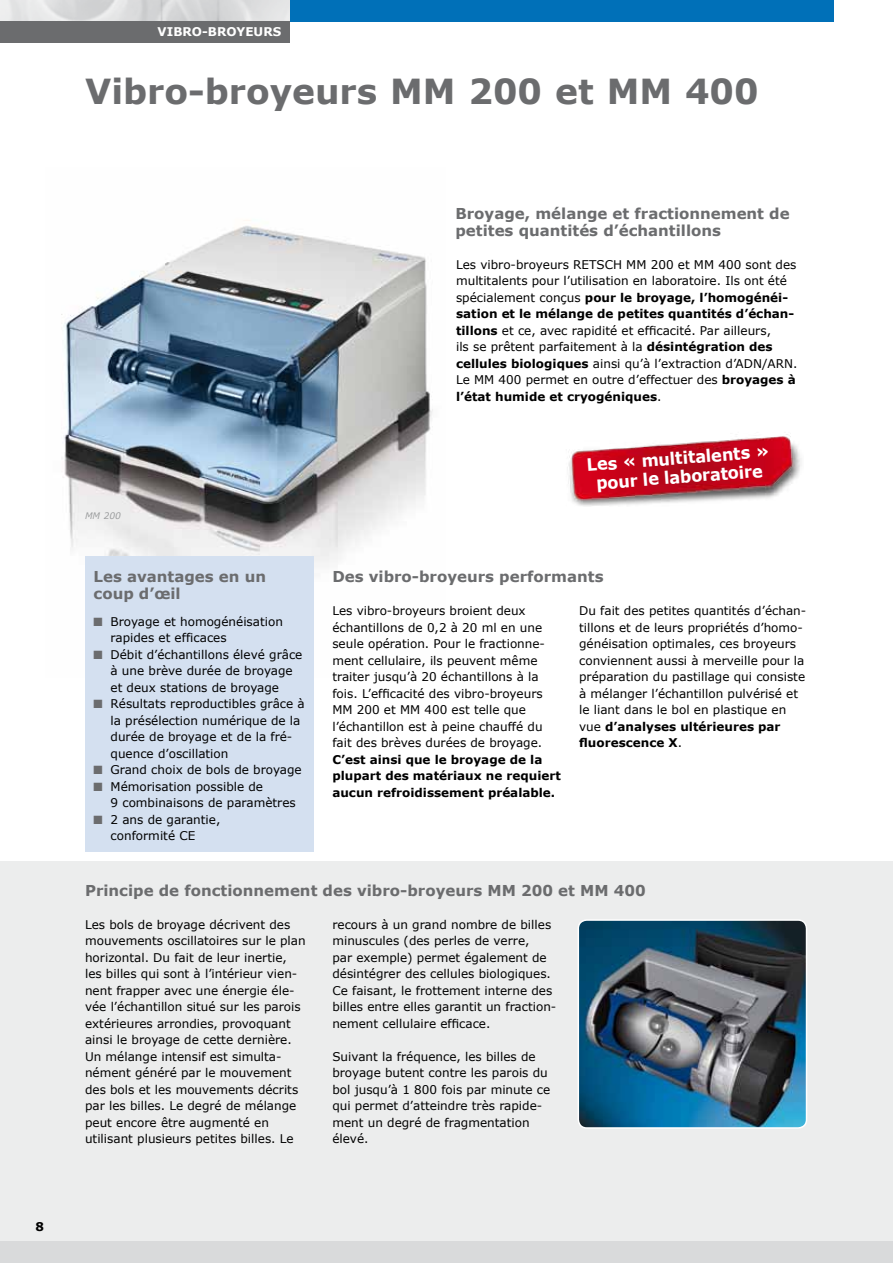
<style>
.page{position:relative;width:893px;height:1263px;background:#fff}
.page>*{position:absolute;margin:0;border:0;box-sizing:border-box;transform-origin:0 0}
.t1{font:700 34.5px "Verdana";color:#6b6c6e}
.t2{font:700 17.1px/19px "Verdana";color:#fff;text-align:center;scale:.95 1}
.t3{font:700 15px/16.5px "Verdana";color:#6b6c6e}
.t4{font:12px/16.5px "Verdana";color:#000}
.t5{font:700 12px/16.5px "Verdana";color:#000}
.t6{font:700 12px "Verdana";color:#fff}
.t7{font:italic 9px "Verdana";color:#9c9e9f}
.s1{font-weight:700}
.s2{color:#6b6c6e}
</style>
<div class="page">
<div style="left:0;top:862px;width:893px;height:401px;background:#eceded"></div>
<div style="left:289px;top:0;width:544px;height:21px;background:#0070b8"></div>
<img style="left:0;top:0;width:289px;height:21px">
<div style="left:0;top:21px;width:289px;height:22px;background:#6b6c6e"></div>
<div style="left:0;top:1242px;width:893px;height:21px;background:#d9dadb"></div>
<img style="left:568px;top:434px;width:233px;height:72px">
<img style="left:61px;top:220px;width:372px;height:457px">
<div style="left:85px;top:556px;width:228px;height:296px;background:#d4e0f0"></div>
<img style="left:578px;top:922px;width:226px;height:204px">
<div style="left:578px;top:919px;width:229px;height:210px;border:2px solid #fff;border-radius:9px"></div>
<p class="t5" style="left:36px;top:1218px;width:10px">8</p>
<p class="t6" style="left:158px;top:24px;width:125px">VIBRO-BROYEURS</p>
<h1 class="t1" style="left:85px;top:69px;width:675px">Vibro-broyeurs MM 200 et MM 400</h1>
<p class="t3" style="left:455px;top:205px;width:336px">Broyage, mélange et fractionnement de petites quantités d’échantillons</p>
<p class="t4" style="left:456px;top:255px;width:343px">Les vibro-broyeurs RETSCH MM 200 et MM 400 sont des multitalents pour l’utilisation en laboratoire. Ils ont été spécialement conçus <span class="s1">pour le broyage, l’homogénéi&shy;sation et le mélange de petites quantités d’échan&shy;tillons</span> et ce, avec rapidité et efficacité. Par ailleurs,<br>ils se prêtent parfaitement à la <span class="s1">désintégration des cellules biologiques</span> ainsi qu’à l’extraction d’ADN/ARN.<br>Le MM 400 permet en outre d’effectuer des <span class="s1">broyages à l’état humide et cryogéniques</span>.</p>
<p class="t7" style="left:85px;top:510px;width:37px">MM 200</p>
<p class="t3" style="left:94px;top:568px;width:174px">Les avantages en un coup d’œil</p>
<p class="t4" style="left:111px;top:613px;width:174px;text-indent:-17px"><span class="s2">■</span> Broyage et homogénéisation rapides et efficaces</p>
<p class="t4" style="left:111px;top:646px;width:193px;text-indent:-17px"><span class="s2">■</span> Débit d’échantillons élevé grâce à une brève durée de broyage et deux stations de broyage</p>
<p class="t4" style="left:111px;top:695px;width:196px;text-indent:-17px"><span class="s2">■</span> Résultats reproductibles grâce à la présélection numérique de la durée de broyage et de la fré&shy;quence d’oscillation</p>
<p class="t4" style="left:94px;top:761px;width:210px"><span class="s2">■</span> Grand choix de bols de broyage</p>
<p class="t4" style="left:111px;top:778px;width:187px;text-indent:-17px"><span class="s2">■</span> Mémorisation possible de<br>9 combinaisons de paramètres</p>
<p class="t4" style="left:111px;top:811px;width:111px;text-indent:-17px"><span class="s2">■</span> 2 ans de garantie, conformité CE</p>
<h2 class="t2" style="left:586px;top:454px;width:194px;rotate:-4deg">Les « multitalents » pour le laboratoire</h2>
<p class="t3" style="left:332px;top:568px;width:273px">Des vibro-broyeurs performants</p>
<p class="t4" style="left:332px;top:602px;width:214px">Les vibro-broyeurs broient deux échantillons de 0,2 à 20 ml en une seule opération. Pour le fractionne&shy;ment cellulaire, ils peuvent même traiter jusqu’à 20 échantillons à la fois. L’efficacité des vibro-broyeurs MM 200 et MM 400 est telle que l’échantillon est à peine chauffé du fait des brèves durées de broyage.</p>
<p class="t5" style="left:332px;top:750px;width:230px">C’est ainsi que le broyage de la plupart des matériaux ne requiert aucun refroidissement préalable.</p>
<p class="t4" style="left:579px;top:602px;width:228px">Du fait des petites quantités d’échan&shy;tillons et de leurs propriétés d’homo&shy;généisation optimales, ces broyeurs conviennent aussi à merveille pour la préparation du pastillage qui consiste à mélanger l’échantillon pulvérisé et le liant dans le bol en plastique en vue <span class="s1">d’analyses ultérieures par fluorescence X</span>.</p>
<p class="t3" style="left:85px;top:881px;width:562px">Principe de fonctionnement des vibro-broyeurs MM 200 et MM 400</p>
<p class="t4" style="left:332px;top:915px;width:225px">recours à un grand nombre de billes minuscules (des perles de verre,<br>par exemple) permet également de désintégrer des cellules biologiques.<br>Ce faisant, le frottement interne des billes entre elles garantit un fraction&shy;nement cellulaire efficace.</p>
<p class="t4" style="left:332px;top:1047px;width:219px">Suivant la fréquence, les billes de broyage butent contre les parois du bol jusqu’à 1 800 fois par minute ce qui permet d’atteindre très rapide&shy;ment un degré de fragmentation élevé.</p>
<p class="t4" style="left:85px;top:915px;width:222px">Les bols de broyage décrivent des mouvements oscillatoires sur le plan horizontal. Du fait de leur inertie, les billes qui sont à l’intérieur vien&shy;nent frapper avec une énergie éle&shy;vée l’échantillon situé sur les parois extérieures arrondies, provoquant ainsi le broyage de cette dernière.<br>Un mélange intensif est simulta&shy;nément généré par le mouvement des bols et les mouvements décrits par les billes. Le degré de mélange peut encore être augmenté en utilisant plusieurs petites billes. Le</p>
</div>
